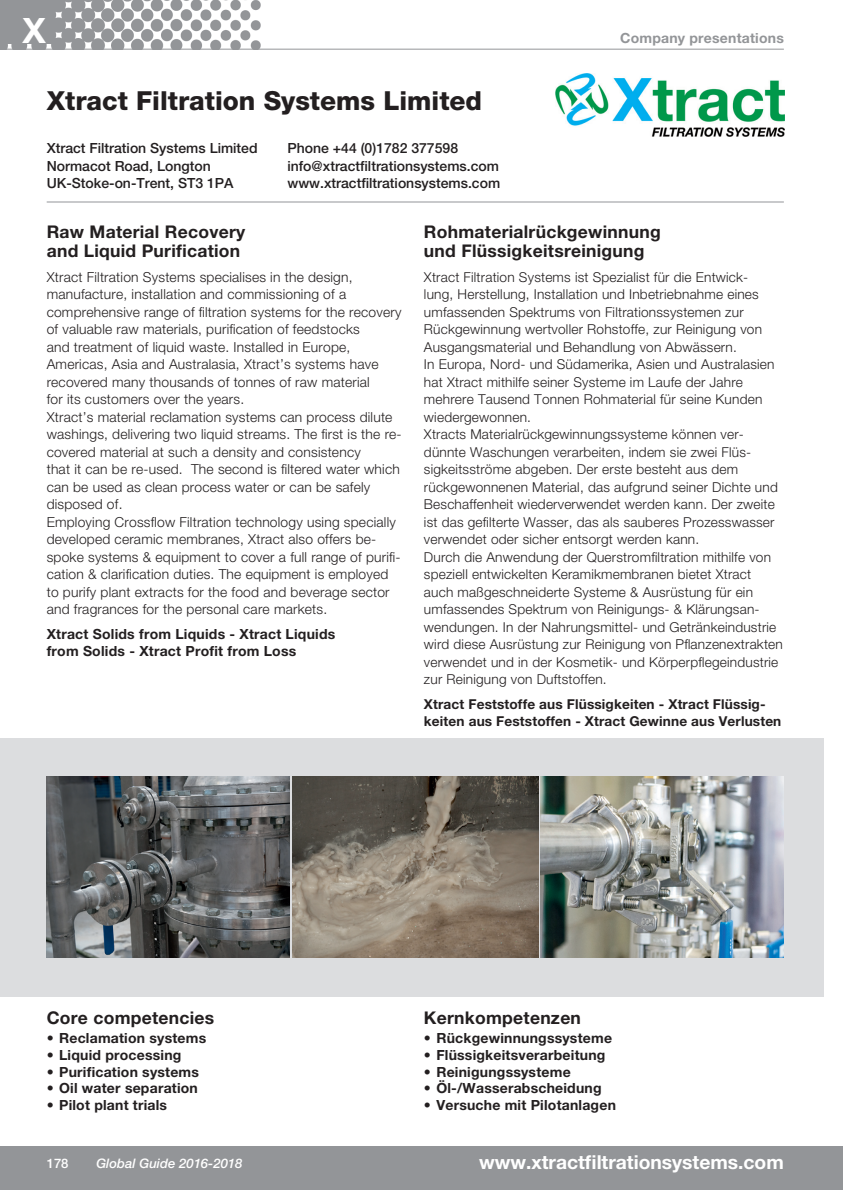
<style>
.page{position:relative;width:843px;height:1190px;background:#fff}
.page>*{position:absolute;margin:0;border:0;box-sizing:border-box;transform-origin:0 0}
.t1{font:700 35px "Helvetica Neue LT Std";color:#fff}
.t2{font:800 26.25px "Helvetica Neue LT Std";color:#231f20}
.t3{font:700 19.25px "Helvetica Neue LT Std";color:#fff}
.t4{font:700 17.5px/19.2px "Helvetica Neue LT Std";letter-spacing:.015em;color:#231f20}
.t5{font:700 14px/17.5px "Helvetica Neue LT Std";letter-spacing:.015em;color:#231f20}
.t6{font:500 14px/17.5px "Helvetica Neue LT Std";color:#231f20}
.t7{font:700 14px "Helvetica Neue LT Std";letter-spacing:.015em;color:#939598}
.t8{font:300 13.83px/17.5px "Helvetica Neue LT Std";letter-spacing:.015em;color:#231f20}
.t9{font:300 13.65px/17.5px "Helvetica Neue LT Std";letter-spacing:.015em;color:#231f20}
.t10{font:700 13.65px/17.5px "Helvetica Neue LT Std";letter-spacing:.01em;color:#231f20}
.t11{font:italic 500 13.12px "Helvetica Neue LT Std";color:#fff}
.t12{font:500 13.12px "Helvetica Neue LT Std";color:#fff}
</style>
<div class="page">
<div style="left:0;top:739px;width:823px;height:258px;background:#dcdddf"></div>
<div style="left:0;top:1145px;width:842px;height:45px;background:#939598"></div>
<hr style="left:47px;top:202px;width:736px;height:1px;background:#939598">
<img style="left:0;top:0;width:260px;height:49px">
<hr style="left:0;top:49px;width:783px;height:1px;background:#939598">
<div style="left:0;top:0;width:54px;height:44px;background:#939598"></div>
<img style="left:47px;top:776px;width:243px;height:181px">
<img style="left:292px;top:776px;width:246px;height:181px">
<img style="left:540px;top:776px;width:243px;height:181px">
<img style="left:555px;top:73px;width:229px;height:63px">
<h1 class="t1" style="left:23px;top:18px;width:25px">X</h1>
<h2 class="t2" style="left:47px;top:91px;width:437px">Xtract Filtration Systems Limited</h2>
<p class="t6" style="left:47px;top:141px;width:212px">Xtract Filtration Systems Limited<br>Normacot Road, Longton<br>UK-Stoke-on-Trent, ST3 1PA</p>
<p class="t6" style="left:287px;top:141px;width:214px">Phone +44 (0)1782 377598 info@xtractfiltrationsystems.com www.xtractfiltrationsystems.com</p>
<p class="t7" style="left:620px;top:33px;width:165px">Company presentations</p>
<p class="t4" style="left:47px;top:224px;width:200px">Raw Material Recovery and Liquid Purification</p>
<p class="t8" style="left:47px;top:269px;width:356px">Xtract Filtration Systems specialises in the design, manufacture, installation and commissioning of a comprehensive range of filtration systems for the recovery of valuable raw materials, purification of feedstocks<br>and treatment of liquid waste. Installed in Europe, Americas, Asia and Australasia, Xtract’s systems have recovered many thousands of tonnes of raw material<br>for its customers over the years.<br>Xtract’s material reclamation systems can process dilute washings, delivering two liquid streams. The first is the re&shy;covered material at such a density and consistency<br>that it can be re-used. The second is filtered water which can be used as clean process water or can be safely disposed of.<br>Employing Crossflow Filtration technology using specially developed ceramic membranes, Xtract also offers be&shy;spoke systems &amp; equipment to cover a full range of purifi&shy;cation &amp; clarification duties. The equipment is employed to purify plant extracts for the food and beverage sector and fragrances for the personal care markets.</p>
<p class="t5" style="left:47px;top:626px;width:290px">Xtract Solids from Liquids - Xtract Liquids from Solids - Xtract Profit from Loss</p>
<p class="t4" style="left:424px;top:224px;width:238px">Rohmaterialrückgewinnung und Flüssigkeitsreinigung</p>
<p class="t9" style="left:424px;top:269px;width:360px">Xtract Filtration Systems ist Spezialist für die Entwick-<br>lung, Herstellung, Installation und Inbetriebnahme eines umfassenden Spektrums von Filtrationssystemen zur Rückgewinnung wertvoller Rohstoffe, zur Reinigung von Ausgangsmaterial und Behandlung von Abwässern.<br>In Europa, Nord- und Südamerika, Asien und Australasien hat Xtract mithilfe seiner Systeme im Laufe der Jahre mehrere Tausend Tonnen Rohmaterial für seine Kunden wiedergewonnen.<br>Xtracts Materialrückgewinnungssysteme können ver&shy;dünnte Waschungen verarbeiten, indem sie zwei Flüs&shy;sigkeitsströme abgeben. Der erste besteht aus dem rückgewonnenen Material, das aufgrund seiner Dichte und Beschaffenheit wiederverwendet werden kann. Der zweite ist das gefilterte Wasser, das als sauberes Prozesswasser verwendet oder sicher entsorgt werden kann.<br>Durch die Anwendung der Querstromfiltration mithilfe von speziell entwickelten Keramikmembranen bietet Xtract auch maßgeschneiderte Systeme &amp; Ausrüstung für ein umfassendes Spektrum von Reinigungs- &amp; Klärungsan&shy;wendungen. In der Nahrungsmittel- und Getränkeindustrie wird diese Ausrüstung zur Reinigung von Pflanzenextrakten verwendet und in der Kosmetik- und Körperpflegeindustrie zur Reinigung von Duftstoffen.</p>
<p class="t10" style="left:424px;top:696px;width:359px">Xtract Feststoffe aus Flüssigkeiten - Xtract Flüssig&shy;keiten aus Feststoffen - Xtract Gewinne aus Verlusten</p>
<p class="t4" style="left:47px;top:1010px;width:169px">Core competencies</p>
<p class="t5" style="left:47px;top:1031px;width:161px">• Reclamation systems</p>
<p class="t5" style="left:47px;top:1047px;width:136px">• Liquid processing</p>
<p class="t5" style="left:47px;top:1064px;width:154px">• Purification systems</p>
<p class="t5" style="left:47px;top:1081px;width:153px">• Oil water separation</p>
<p class="t5" style="left:47px;top:1097px;width:122px">• Pilot plant trials</p>
<p class="t12" style="left:47px;top:1159px;width:23px">178</p>
<p class="t11" style="left:96px;top:1159px;width:148px">Global Guide 2016-2018</p>
<p class="t4" style="left:424px;top:1010px;width:158px">Kernkompetenzen</p>
<p class="t5" style="left:424px;top:1031px;width:189px">• Rückgewinnungssysteme</p>
<p class="t5" style="left:424px;top:1047px;width:183px">• Flüssigkeitsverarbeitung</p>
<p class="t5" style="left:424px;top:1064px;width:148px">• Reinigungssysteme</p>
<p class="t5" style="left:424px;top:1081px;width:179px">• Öl-/Wasserabscheidung</p>
<p class="t5" style="left:424px;top:1097px;width:193px">• Versuche mit Pilotanlagen</p>
<h3 class="t3" style="left:479px;top:1155px;width:306px">www.xtractfiltrationsystems.com</h3>
</div>
